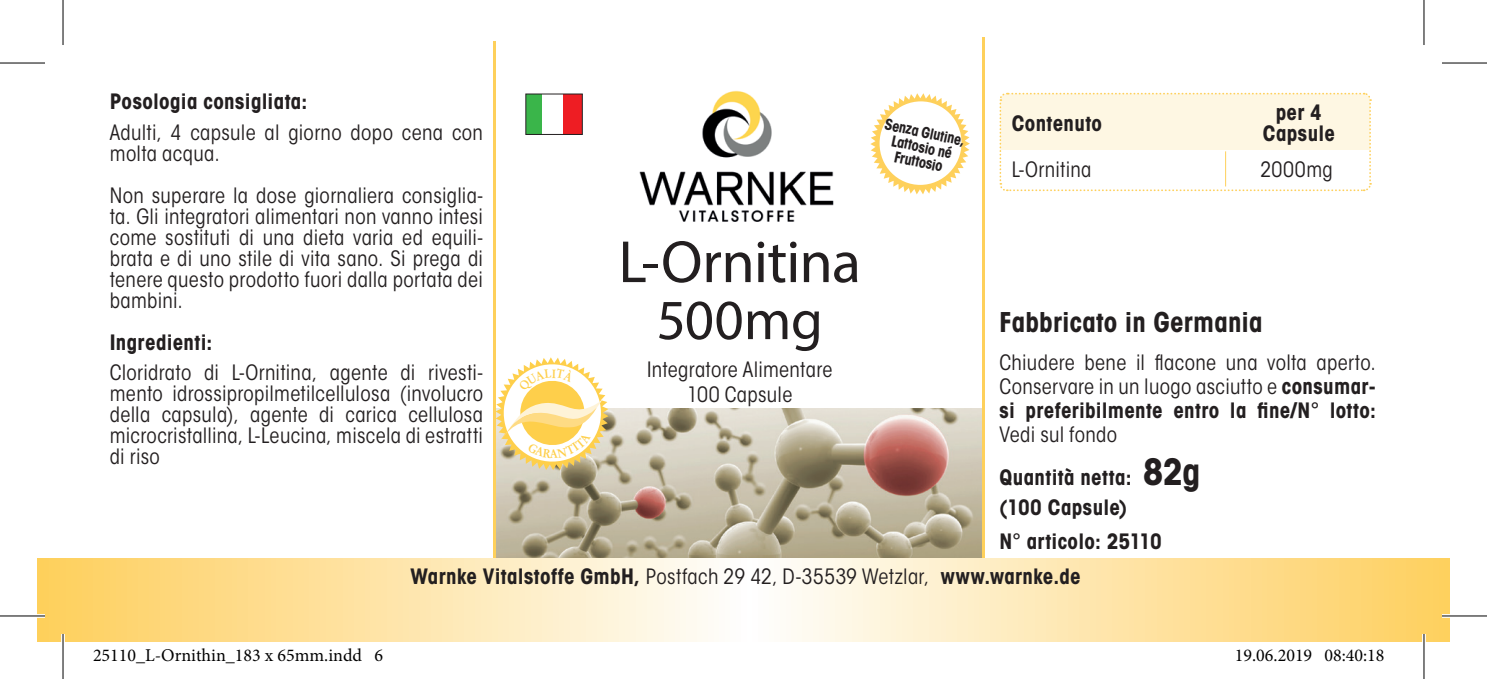
<style>
.page{position:relative;width:1487px;height:679px;background:#fff}
.page>*{position:absolute;margin:0;border:0;box-sizing:border-box;transform-origin:0 0}
.t1{font:60px "Myriad Pro";letter-spacing:-.015em;color:#231f20}
.t2{font:57px "Myriad Pro";color:#231f20}
.t3{font:700 27px "ITC Avant Garde Got Cd";letter-spacing:.005em;color:#231f20}
.t4{font:21px/21px "ITC Avant Garde Got Cd Boo";letter-spacing:.015em;color:#231f20}
.t5{font:700 21px/30px "ITC Avant Garde Got Cd";letter-spacing:.015em;color:#231f20}
.t6{font:18px "Minion Pro";color:#000}
.t7{font:700 15px/15px "ITC Avant Garde Got Cd";color:#231f20;text-align:center;scale:.96 1}
.s1{font-family:"ITC Avant Garde Got Cd";font-weight:700}
.s2{font-size:36px}
.s3{font-family:"ITC Avant Garde Got Cd Boo";font-weight:400}
</style>
<div class="page">
<hr style="left:982px;top:37px;width:2px;height:570px;background:#fed05b">
<hr style="left:493px;top:42px;width:2px;height:561px;background:#fed05b">
<img style="left:639px;top:91px;width:195px;height:131px">
<img style="left:496px;top:408px;width:485px;height:150px">
<svg style="left:37px;top:558px;width:1412px;height:83px;background:#fee6ac"></svg>
<div style="left:526px;top:94px;width:15px;height:40px;background:#3ab54a"></div>
<div style="left:563px;top:94px;width:19px;height:40px;background:#ee1d23"></div>
<div style="left:526px;top:94px;width:56px;height:41px;border:1px solid #231f20"></div>
<svg style="left:870px;top:93px;width:100px;height:101px"></svg>
<div style="left:879px;top:101px;width:82px;height:84px;background:#fff;border-radius:50%"></div>
<svg style="left:999px;top:92px;width:373px;height:100px"></svg>
<hr style="left:1225px;top:151px;width:1px;height:35px;background:#fed05b">
<svg style="left:0;top:614px;width:45px;height:4px"></svg>
<svg style="left:1442px;top:614px;width:45px;height:4px"></svg>
<svg style="left:61px;top:634px;width:4px;height:8px"></svg>
<svg style="left:1424px;top:0;width:1px;height:45px"></svg>
<svg style="left:1422px;top:634px;width:4px;height:45px"></svg>
<hr style="left:0;top:62px;width:45px;height:2px;background:#000">
<hr style="left:1442px;top:62px;width:45px;height:2px;background:#000">
<hr style="left:0;top:615px;width:45px;height:1px;background:#000">
<hr style="left:1442px;top:615px;width:45px;height:1px;background:#000">
<hr style="left:62px;top:0;width:2px;height:45px;background:#000">
<hr style="left:62px;top:634px;width:2px;height:45px;background:#000">
<hr style="left:1423px;top:0;width:1px;height:45px;background:#000">
<hr style="left:1423px;top:634px;width:1px;height:45px;background:#000">
<div style="left:128px;top:649px;width:8px;height:13px;border:1px solid #fff;border-radius:50%"></div>
<div style="left:129px;top:649px;width:6px;height:12px;border:1px solid #fff;border-radius:50%"></div>
<div style="left:1256px;top:649px;width:9px;height:13px;border:1px solid #fff;border-radius:50%"></div>
<div style="left:1258px;top:649px;width:5px;height:12px;border:1px solid #fff;border-radius:50%"></div>
<div style="left:1286px;top:649px;width:9px;height:13px;border:1px solid #fff;border-radius:50%"></div>
<div style="left:1288px;top:649px;width:5px;height:12px;border:1px solid #fff;border-radius:50%"></div>
<div style="left:1324px;top:649px;width:9px;height:13px;border:1px solid #fff;border-radius:50%"></div>
<div style="left:1326px;top:649px;width:5px;height:12px;border:1px solid #fff;border-radius:50%"></div>
<div style="left:1354px;top:649px;width:9px;height:13px;border:1px solid #fff;border-radius:50%"></div>
<div style="left:1356px;top:649px;width:5px;height:12px;border:1px solid #fff;border-radius:50%"></div>
<svg style="left:495px;top:357px;width:113px;height:113px"></svg>
<p class="t5" style="left:110px;top:87px;width:199px">Posologia consigliata:</p>
<p class="t4" style="left:110px;top:121px;width:375px">Adulti, 4 capsule al giorno dopo cena con molta acqua.</p>
<p class="t4" style="left:110px;top:184px;width:375px;text-align:justify">Non superare la dose giornaliera consiglia&shy;ta. Gli integratori alimentari non vanno intesi come sostituti di una dieta varia ed equili&shy;brata e di uno stile di vita sano. Si prega di tenere questo prodotto fuori dalla portata dei bambini.</p>
<p class="t5" style="left:110px;top:327px;width:104px">Ingredienti:</p>
<p class="t4" style="left:110px;top:361px;width:375px;text-align:justify">Cloridrato di L-Ornitina, agente di rivesti&shy;mento idrossipropilmetilcellulosa (involucro della capsula), agente di carica cellulosa microcristallina, L-Leucina, miscela di estratti di riso</p>
<p class="t7" style="left:886px;top:116px;width:86px;rotate:12deg">Senza Glutine,<br>Lattosio né<br>Fruttosio</p>
<h1 class="t1" style="left:618px;top:225px;width:244px">L-Ornitina</h1>
<h2 class="t2" style="left:657px;top:285px;width:168px">500mg</h2>
<p class="t4" style="left:647px;top:357px;width:187px;line-height:24.9px;text-align:center">Integratore Alimentare<br>100 Capsule</p>
<p class="t5" style="left:1011px;top:108px;width:92px">Contenuto</p>
<p class="t5" style="left:1263px;top:102px;width:74px;line-height:21px;text-align:center">per 4<br>Capsule</p>
<p class="t4" style="left:1011px;top:159px;width:81px">L-Ornitina</p>
<p class="t4" style="left:1260px;top:159px;width:74px">2000mg</p>
<p class="t3" style="left:999px;top:305px;width:265px">Fabbricato in Germania</p>
<p class="t4" style="left:999px;top:350px;width:378px;line-height:24px">Chiudere bene il flacone una volta aperto.<br>Conservare in un luogo asciutto e <span class="s1">consumar-</span></p>
<p class="t5" style="left:999px;top:395px;width:378px">si preferibilmente entro la fine/N° lotto:</p>
<p class="t4" style="left:999px;top:424px;width:119px">Vedi sul fondo</p>
<p class="t5" style="left:999px;top:462px;width:202px">Quantità netta: <span class="s2">82g </span>(100 Capsule)</p>
<p class="t5" style="left:999px;top:526px;width:164px">N° articolo: 25110</p>
<p class="t5" style="left:410px;top:561px;width:672px">Warnke Vitalstoffe GmbH, <span class="s3">Postfach 29 42, D-35539 Wetzlar,</span> www.warnke.de</p>
<p class="t6" style="left:93px;top:643px;width:291px">25110_L-Ornithin_183 x 65mm.indd 6</p>
<p class="t6" style="left:1235px;top:643px;width:151px">19.06.2019 08:40:18</p>
</div>
